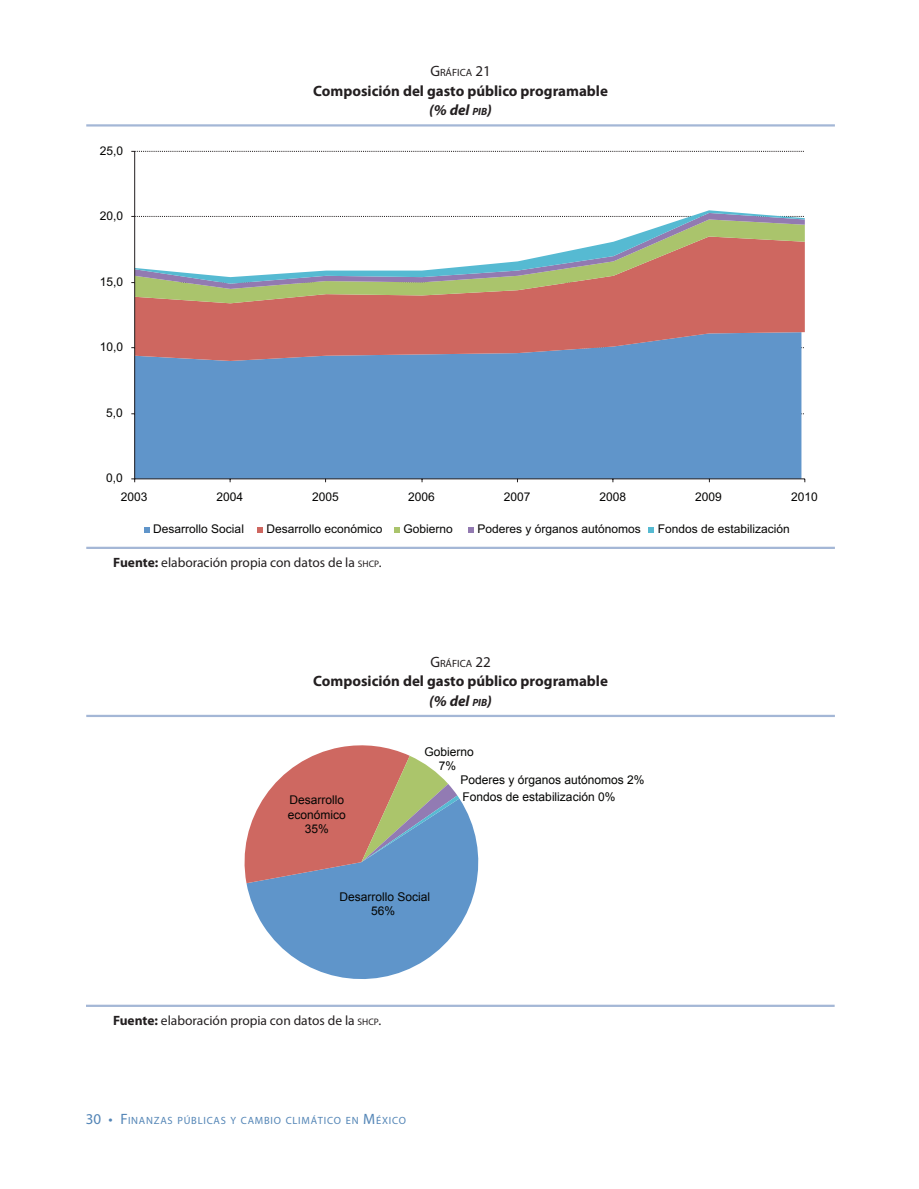
<style>
.page{position:relative;width:919px;height:1189px;background:#fff}
.page>*{position:absolute;margin:0;border:0;box-sizing:border-box;transform-origin:0 0}
.a1{font:700 15px/19.5px "Myriad Pro";color:#231f20;text-align:center}
.a3{font:13.5px "Myriad Pro";color:#231f20}
.t1{font:12px "Arial";color:#050504}
.t2{font:12px/14.4px "Arial";color:#040503;text-align:center}
.t3{font:10.5px "Myriad Pro";letter-spacing:.07em;color:#5385b6}
.a1-2{font:10.5px "Myriad Pro";color:#231f20}
.s1{font-size:15px}
.s2{font-style:italic}
.s3{font-style:italic;font-size:10.5px}
.s4{font-weight:700}
.s5{font-size:9.45px}
</style>
<div class="page">
<hr style="left:86px;top:124px;width:749px;height:2px;background:#a4b7d6">
<hr style="left:86px;top:546px;width:749px;height:3px;background:#a4b7d6">
<hr style="left:86px;top:714px;width:749px;height:3px;background:#a4b7d6">
<svg style="left:246px;top:798px;width:233px;height:181px;fill:#5f95ca"></svg>
<svg style="left:244px;top:745px;width:215px;height:138px"></svg>
<hr style="left:86px;top:1004px;width:748px;height:3px;background:#a4b7d6">
<div style="left:135px;top:361px;width:666px;height:117px;background:#6095ca"></div>
<svg style="left:135px;top:303px;width:670px;height:58px;background:#b97074"></svg>
<svg style="left:135px;top:289px;width:670px;height:14px;background:#c38464"></svg>
<svg style="left:135px;top:284px;width:670px;height:5px;background:#b69a6d"></svg>
<svg style="left:135px;top:210px;width:670px;height:74px"></svg>
<hr style="left:134px;top:151px;width:1px;height:328px;background:#231f20">
<svg style="left:131px;top:413px;width:673px;height:1px"></svg>
<svg style="left:131px;top:347px;width:674px;height:1px"></svg>
<svg style="left:131px;top:282px;width:674px;height:1px"></svg>
<svg style="left:131px;top:216px;width:674px;height:1px"></svg>
<svg style="left:131px;top:151px;width:673px;height:1px"></svg>
<hr style="left:135px;top:478px;width:670px;height:1px;background:#231f20">
<svg style="left:144px;top:527px;width:5px;height:5px"></svg>
<svg style="left:257px;top:527px;width:5px;height:5px"></svg>
<svg style="left:394px;top:527px;width:5px;height:5px"></svg>
<svg style="left:468px;top:527px;width:5px;height:5px"></svg>
<svg style="left:648px;top:527px;width:6px;height:5px"></svg>
<p class="t1" style="left:100px;top:142px;width:25px">25,0</p>
<p class="t1" style="left:100px;top:208px;width:25px">20,0</p>
<p class="t1" style="left:100px;top:273px;width:25px">15,0</p>
<p class="t1" style="left:100px;top:339px;width:25px">10,0</p>
<p class="t1" style="left:106px;top:404px;width:18px">5,0</p>
<p class="t1" style="left:106px;top:470px;width:18px">0,0</p>
<p class="a1-2" style="left:430px;top:66px;width:62px"><span class="s1">G</span>RÁFICA <span class="s1">21</span></p>
<p class="a1" style="left:313px;top:80px;width:296px">Composición del gasto público programable <span class="s2">(% del</span> <span class="s3">pib</span><span class="s2">)</span></p>
<p class="t1" style="left:121px;top:488px;width:28px">2003</p>
<p class="t1" style="left:217px;top:488px;width:28px">2004</p>
<p class="t1" style="left:312px;top:488px;width:28px">2005</p>
<p class="t1" style="left:408px;top:488px;width:28px">2006</p>
<p class="t1" style="left:504px;top:488px;width:28px">2007</p>
<p class="t1" style="left:599px;top:488px;width:28px">2008</p>
<p class="t1" style="left:695px;top:488px;width:28px">2009</p>
<p class="t1" style="left:791px;top:488px;width:28px">2010</p>
<p class="t1" style="left:153px;top:521px;width:92px">Desarrollo Social</p>
<p class="t1" style="left:266px;top:521px;width:118px">Desarrollo económico</p>
<p class="t1" style="left:403px;top:521px;width:51px">Gobierno</p>
<p class="t1" style="left:477px;top:521px;width:165px">Poderes y órganos autónomos</p>
<p class="t1" style="left:658px;top:521px;width:134px">Fondos de estabilización</p>
<p class="a3" style="left:113px;top:554px;width:270px"><span class="s4">Fuente:</span> elaboración propia con datos de la <span class="s5">SHCP</span>.</p>
<p class="a1-2" style="left:430px;top:656px;width:62px"><span class="s1">G</span>RÁFICA <span class="s1">22</span></p>
<p class="a1" style="left:313px;top:671px;width:296px">Composición del gasto público programable <span class="s2">(% del</span> <span class="s3">pib</span><span class="s2">)</span></p>
<p class="t2" style="left:424px;top:744px;width:51px">Gobierno<br>7%</p>
<p class="t2" style="left:460px;top:772px;width:186px">Poderes y órganos autónomos 2%</p>
<p class="t2" style="left:290px;top:793px;width:56px">Desarrollo</p>
<p class="t2" style="left:462px;top:789px;width:154px">Fondos de estabilización 0%</p>
<p class="t2" style="left:288px;top:807px;width:59px">económico<br>35%</p>
<p class="t2" style="left:339px;top:889px;width:92px">Desarrollo Social<br>56%</p>
<p class="a3" style="left:113px;top:1012px;width:270px"><span class="s4">Fuente:</span> elaboración propia con datos de la <span class="s5">SHCP</span>.</p>
<p class="t3" style="left:86px;top:1114px;width:322px"><span class="s1">30 • F</span>INANZAS PÚBLICAS Y CAMBIO CLIMÁTICO EN <span class="s1">M</span> ÉXICO</p>
</div>
